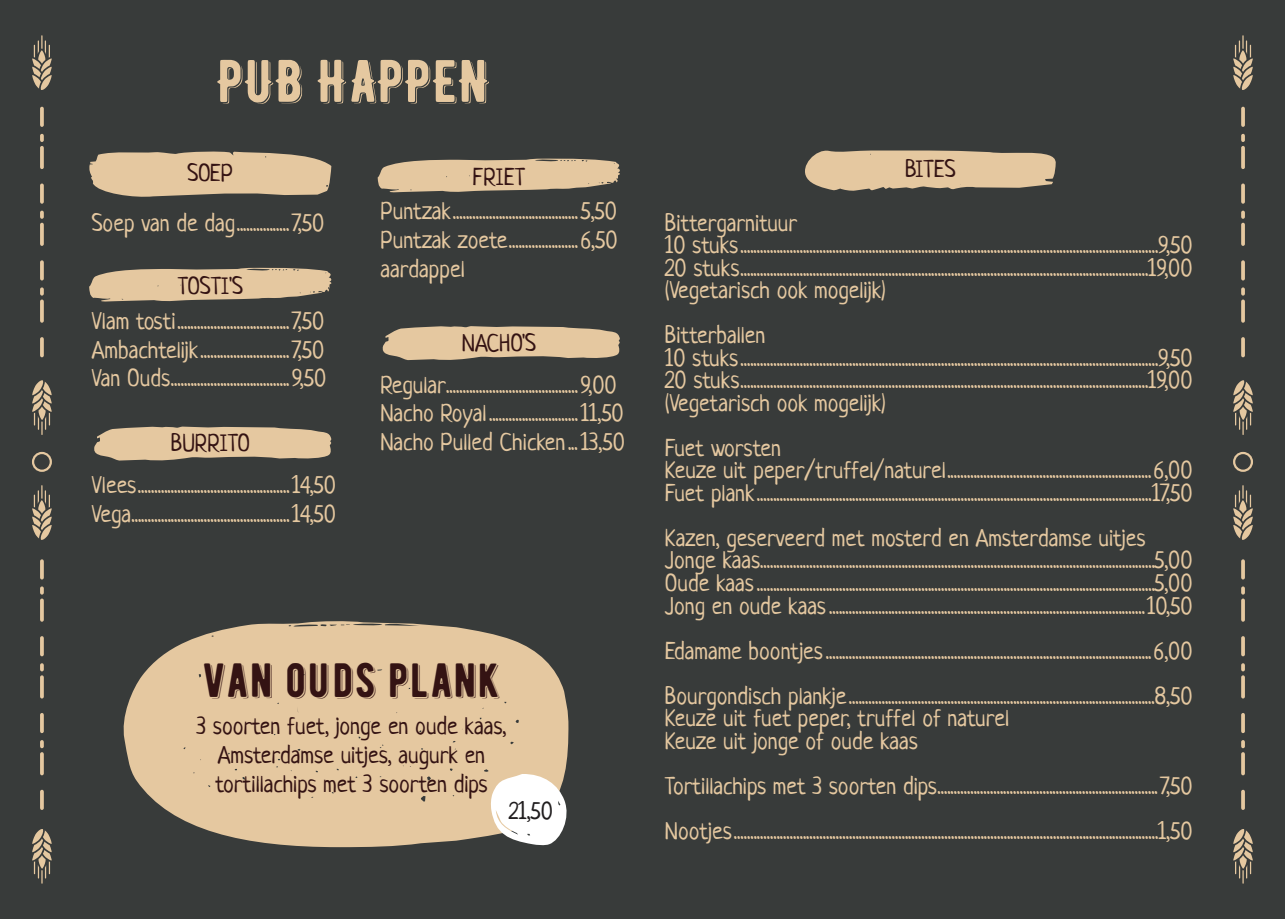
<style>
.page{position:relative;width:1285px;height:919px;background:#fff}
.page>*{position:absolute;margin:0;border:0;box-sizing:border-box;transform-origin:0 0}
.t1{font:60px "BERNIERSHADE";color:#e5c8a0}
.t2{font:48.15px "BERNIERSHADE";color:#341313}
.t3{font:24px "Neucha";color:#e5c8a0}
.t4{font:24px/28.8px "Neucha";color:#341313;text-align:center}
.t5{font:24px "Neucha";color:#201d1e}
</style>
<div class="page">
<div style="left:0;top:0;width:1284px;height:918px;background:#383b3a"></div>
<svg style="left:1233px;top:35px;width:19px;height:55px"></svg>
<svg style="left:1233px;top:380px;width:19px;height:55px"></svg>
<svg style="left:1233px;top:485px;width:19px;height:55px"></svg>
<svg style="left:1233px;top:829px;width:19px;height:54px"></svg>
<div style="left:1232px;top:452px;width:20px;height:20px;border:2px solid #e5c8a0;border-radius:50%"></div>
<svg style="left:1241px;top:561px;width:3px;height:249px"></svg>
<svg style="left:1241px;top:108px;width:3px;height:250px"></svg>
<svg style="left:32px;top:35px;width:20px;height:55px"></svg>
<svg style="left:32px;top:380px;width:20px;height:55px"></svg>
<svg style="left:32px;top:485px;width:20px;height:55px"></svg>
<svg style="left:32px;top:829px;width:20px;height:54px"></svg>
<div style="left:32px;top:452px;width:20px;height:20px;border:2px solid #e5c8a0;border-radius:50%"></div>
<svg style="left:40px;top:561px;width:4px;height:249px"></svg>
<svg style="left:40px;top:108px;width:4px;height:250px"></svg>
<svg style="left:123px;top:621px;width:445px;height:226px;background:#cdb592"></svg>
<svg style="left:490px;top:773px;width:78px;height:72px;background:#e3dfda"></svg>
<svg style="left:89px;top:151px;width:242px;height:46px;background:#cdb592"></svg>
<svg style="left:805px;top:150px;width:250px;height:41px;background:#cdb491"></svg>
<svg style="left:89px;top:267px;width:242px;height:35px"></svg>
<svg style="left:377px;top:158px;width:242px;height:35px"></svg>
<svg style="left:94px;top:426px;width:238px;height:35px;background:#c9b18f"></svg>
<svg style="left:382px;top:326px;width:238px;height:35px;background:#c8b18f"></svg>
<p class="t1" style="left:217px;top:32px;width:275px">PUB HAPPEN</p>
<p class="t4" style="left:187px;top:159px;width:47px">SOEP</p>
<p class="t3" style="left:92px;top:208px;width:234px">Soep van de dag................7,50</p>
<p class="t4" style="left:178px;top:271px;width:66px">TOSTI'S</p>
<p class="t3" style="left:92px;top:305px;width:234px">Vlam tosti..................................7,50</p>
<p class="t3" style="left:92px;top:334px;width:234px">Ambachtelijk...........................7,50</p>
<p class="t3" style="left:92px;top:363px;width:236px">Van Ouds....................................9,50</p>
<p class="t4" style="left:171px;top:428px;width:81px">BURRITO</p>
<p class="t3" style="left:92px;top:470px;width:245px">Vlees..............................................14,50</p>
<p class="t3" style="left:92px;top:499px;width:245px">Vega................................................14,50</p>
<p class="t4" style="left:472px;top:162px;width:54px">FRIET</p>
<p class="t3" style="left:380px;top:196px;width:238px">Puntzak......................................5,50</p>
<p class="t3" style="left:380px;top:225px;width:238px">Puntzak zoete.....................6,50</p>
<p class="t3" style="left:380px;top:254px;width:86px">aardappel</p>
<p class="t4" style="left:461px;top:328px;width:76px">NACHO'S</p>
<p class="t3" style="left:380px;top:369px;width:238px">Regular........................................9,00</p>
<p class="t3" style="left:380px;top:398px;width:245px">Nacho Royal...........................11,50</p>
<p class="t3" style="left:380px;top:427px;width:246px">Nacho Pulled Chicken...13,50</p>
<p class="t2" style="left:202px;top:640px;width:301px">VAN OUDS PLANK</p>
<p class="t4" style="left:196px;top:711px;width:311px">3 soorten fuet, jonge en oude kaas,<br>Amsterdamse uitjes, augurk en tortillachips met 3 soorten dips</p>
<p class="t5" style="left:508px;top:795px;width:46px">21,50</p>
<p class="t4" style="left:904px;top:155px;width:52px">BITES</p>
<p class="t3" style="left:665px;top:208px;width:134px">Bittergarnituur</p>
<p class="t3" style="left:665px;top:230px;width:529px">10 stuks...............................................................................................................................9,50</p>
<p class="t3" style="left:665px;top:253px;width:529px">20 stuks............................................................................................................................19,00</p>
<p class="t3" style="left:665px;top:275px;width:222px">(Vegetarisch ook mogelijk)</p>
<p class="t3" style="left:665px;top:320px;width:102px">Bitterballen</p>
<p class="t3" style="left:665px;top:343px;width:529px">10 stuks...............................................................................................................................9,50</p>
<p class="t3" style="left:665px;top:365px;width:529px">20 stuks............................................................................................................................19,00</p>
<p class="t3" style="left:665px;top:388px;width:222px">(Vegetarisch ook mogelijk)</p>
<p class="t3" style="left:665px;top:433px;width:117px">Fuet worsten</p>
<p class="t3" style="left:665px;top:455px;width:529px">Keuze uit peper/truffel/naturel..............................................................6,00</p>
<p class="t3" style="left:665px;top:478px;width:529px">Fuet plank........................................................................................................................17,50</p>
<p class="t3" style="left:665px;top:523px;width:482px">Kazen, geserveerd met mosterd en Amsterdamse uitjes</p>
<p class="t3" style="left:665px;top:545px;width:529px">Jonge kaas........................................................................................................................5,00</p>
<p class="t3" style="left:665px;top:568px;width:529px">Oude kaas.........................................................................................................................5,00</p>
<p class="t3" style="left:665px;top:590px;width:529px">Jong en oude kaas................................................................................................10,50</p>
<p class="t3" style="left:665px;top:635px;width:529px">Edamame boontjes...................................................................................................6,00</p>
<p class="t3" style="left:665px;top:680px;width:529px">Bourgondisch plankje.............................................................................................8,50</p>
<p class="t3" style="left:665px;top:703px;width:345px">Keuze uit fuet peper, truffel of naturel</p>
<p class="t3" style="left:665px;top:725px;width:254px">Keuze uit jonge of oude kaas</p>
<p class="t3" style="left:665px;top:770px;width:529px">Tortillachips met 3 soorten dips...................................................................7,50</p>
<p class="t3" style="left:665px;top:815px;width:529px">Nootjes.................................................................................................................................1,50</p>
</div>
